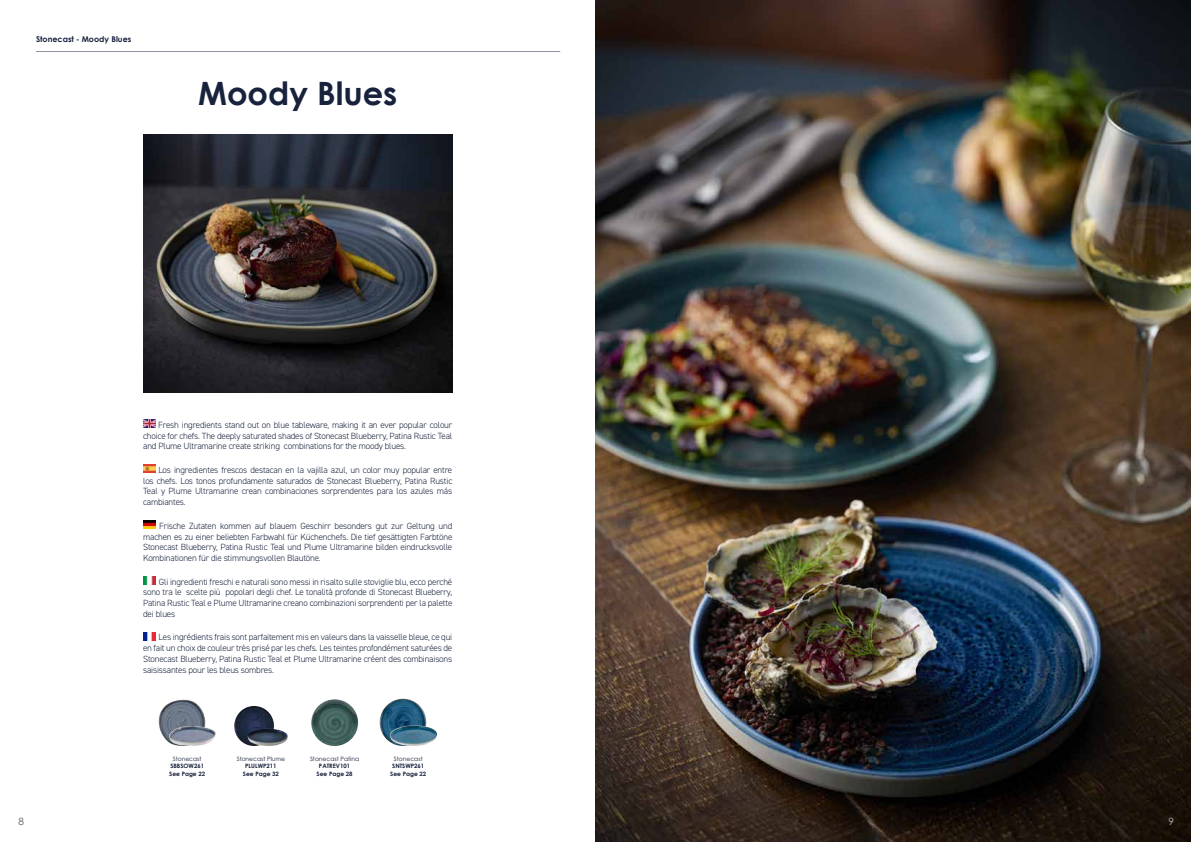
<style>
.page{position:relative;width:1191px;height:842px;background:#fff}
.page>*{position:absolute;margin:0;border:0;box-sizing:border-box;transform-origin:0 0}
.t1{font:700 32.1px "Century Gothic";color:#19223d}
.t2{font:10px "Century Gothic";color:#575756}
.t3{font:10px "Century Gothic";color:#b5b8ba}
.t4{font:300 9px/10.8px "DIN2014";letter-spacing:-.02em;color:#19223d;text-align:justify}
.t5{font:700 8px "Century Gothic";color:#19223d}
.t6{font:700 6px/7.7px "Century Gothic";color:#19223d;text-align:center}
.t7{font:6px "Century Gothic";color:#19223d}
</style>
<div class="page">
<hr style="left:36px;top:51px;width:524px;height:1px;background:#19223d">
<img style="left:595px;top:0;width:596px;height:842px">
<img style="left:169px;top:700px;width:15px;height:3px">
<img style="left:169px;top:726px;width:47px;height:20px">
<svg style="left:244px;top:706px;width:10px;height:3px"></svg>
<img style="left:248px;top:729px;width:40px;height:17px">
<img style="left:311px;top:699px;width:47px;height:47px">
<svg style="left:391px;top:698px;width:11px;height:4px"></svg>
<img style="left:390px;top:725px;width:47px;height:21px">
<svg style="left:143px;top:420px;width:12px;height:8px"></svg>
<svg style="left:143px;top:465px;width:12px;height:8px"></svg>
<svg style="left:143px;top:520px;width:12px;height:9px"></svg>
<svg style="left:143px;top:576px;width:12px;height:8px"></svg>
<svg style="left:143px;top:632px;width:12px;height:8px"></svg>
<img style="left:143px;top:135px;width:309px;height:257px">
<p class="t5" style="left:36px;top:33px;width:97px">Stonecast - Moody Blues</p>
<h1 class="t1" style="left:198px;top:69px;width:201px">Moody Blues</h1>
<p class="t4" style="left:143px;top:419px;width:311px;text-indent:15px">Fresh ingredients stand out on blue tableware, making it an ever popular colour choice for chefs. The deeply saturated shades of Stonecast Blueberry, Patina Rustic Teal and Plume Ultramarine create striking combinations for the moody blues.</p>
<p class="t4" style="left:143px;top:464px;width:311px;text-indent:15px">Los ingredientes frescos destacan en la vajilla azul, un color muy popular entre los chefs. Los tonos profundamente saturados de Stonecast Blueberry, Patina Rustic Teal y Plume Ultramarine crean combinaciones sorprendentes para los azules más cambiantes.</p>
<p class="t4" style="left:143px;top:520px;width:311px;text-indent:16px">Frische Zutaten kommen auf blauem Geschirr besonders gut zur Geltung und machen es zu einer beliebten Farbwahl für Küchenchefs. Die tief gesättigten Farbtöne Stonecast Blueberry, Patina Rustic Teal und Plume Ultramarine bilden eindrucksvolle Kombinationen für die stimmungsvollen Blautöne.</p>
<p class="t4" style="left:143px;top:576px;width:311px;text-indent:16px">Gli ingredienti freschi e naturali sono messi in risalto sulle stoviglie blu, ecco perché sono tra le scelte più popolari degli chef. Le tonalità profonde di Stonecast Blueberry, Patina Rustic Teal e Plume Ultramarine creano combinazioni sorprendenti per la palette dei blues</p>
<p class="t4" style="left:143px;top:632px;width:311px;text-indent:16px">Les ingrédients frais sont parfaitement mis en valeurs dans la vaisselle bleue, ce qui en fait un choix de couleur très prisé par les chefs. Les teintes profondément saturées de Stonecast Blueberry, Patina Rustic Teal et Plume Ultramarine créent des combinaisons saisissantes pour les bleus sombres.</p>
<p class="t7" style="left:173px;top:754px;width:30px">Stonecast</p>
<p class="t6" style="left:169px;top:762px;width:37px;text-align:left">SBBSOW261<br>See Page 22</p>
<p class="t7" style="left:237px;top:754px;width:50px">Stonecast Plume</p>
<p class="t6" style="left:243px;top:762px;width:38px">PLULWP211<br>See Page 32</p>
<p class="t7" style="left:310px;top:754px;width:51px">Stonecast Patina</p>
<p class="t6" style="left:316px;top:762px;width:37px">PATREV101<br>See Page 28</p>
<p class="t7" style="left:394px;top:754px;width:30px">Stonecast</p>
<p class="t6" style="left:390px;top:762px;width:37px">SNTSWP261<br>See Page 22</p>
<p class="t2" style="left:18px;top:815px;width:7px">8</p>
<p class="t3" style="left:1168px;top:815px;width:7px">9</p>
</div>
